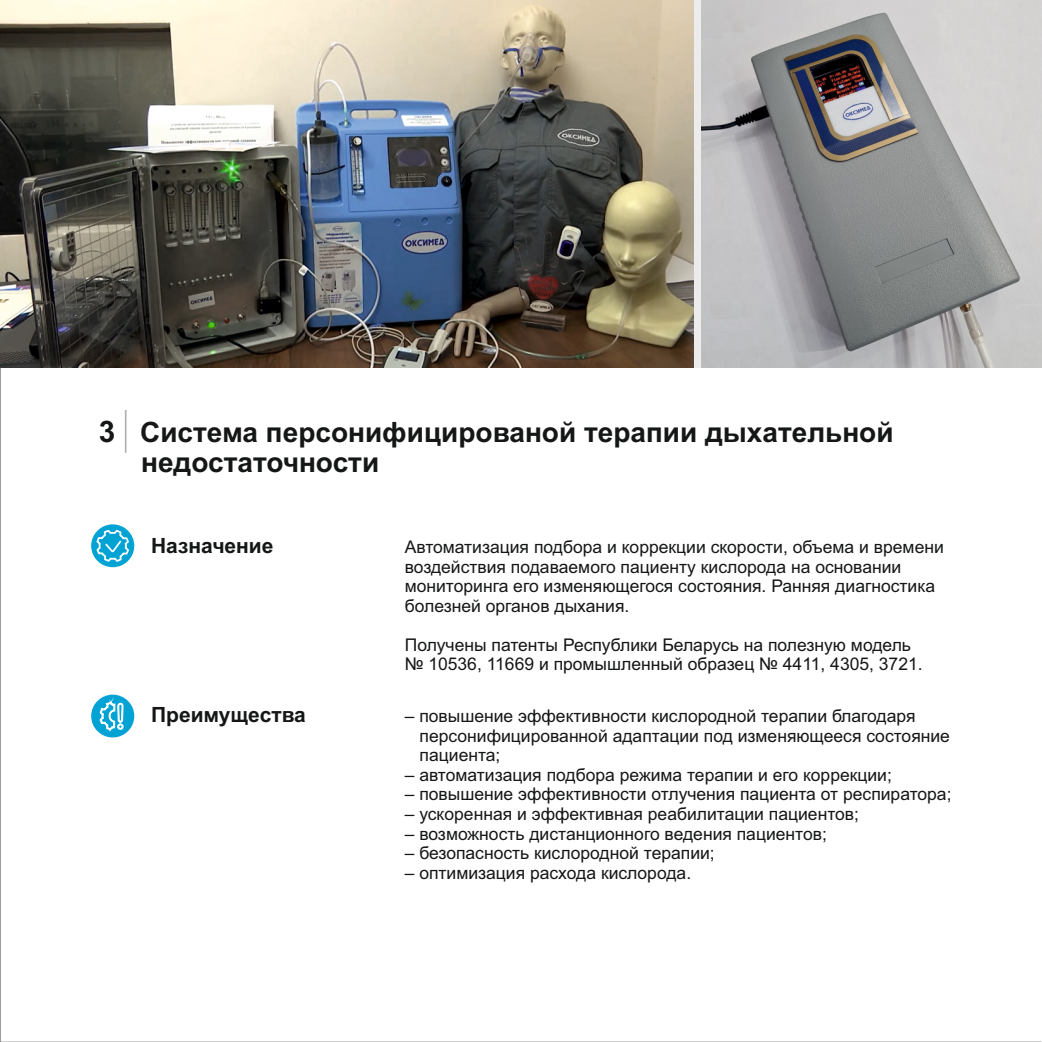
<style>
.page{position:relative;width:1042px;height:1042px;background:#fff}
.page>*{position:absolute;margin:0;border:0;box-sizing:border-box;transform-origin:0 0}
.t1{font:700 28px/30.6px "Arial";color:#151616}
.t2{font:700 21px "Arial";color:#151616}
.t3{font:17.5px/19.6px "Arial";color:#151616}
.s1{font-size:29.75px}
</style>
<div class="page">
<img style="left:701px;top:0;width:340px;height:367px">
<img style="left:1px;top:0;width:692px;height:367px">
<div style="left:91px;top:694px;width:43px;height:43px;background:#00a3d4;border-radius:50%"></div>
<svg style="left:100px;top:694px;width:23px;height:44px"></svg>
<div style="left:91px;top:524px;width:43px;height:43px;background:#00a3d4;border-radius:50%"></div>
<svg style="left:96px;top:530px;width:33px;height:32px"></svg>
<hr style="left:125px;top:410px;width:2px;height:43px;background:#afb0b0">
<h1 class="t1" style="left:141px;top:419px;width:754px;text-indent:-42px"><span class="s1">3</span> Система персонифицированой терапии дыхательной недостаточности</h1>
<p class="t2" style="left:151px;top:538px;width:124px">Назначение</p>
<p class="t2" style="left:151px;top:707px;width:156px">Преимущества</p>
<p class="t3" style="left:405px;top:538px;width:540px">Автоматизация подбора и коррекции скорости, объема и времени воздействия подаваемого пациенту кислорода на основании мониторинга его изменяющегося состояния. Ранняя диагностика болезней органов дыхания.</p>
<p class="t3" style="left:405px;top:636px;width:519px">Получены патенты Республики Беларусь на полезную модель № 10536, 11669 и промышленный образец № 4411, 4305, 3721.</p>
<p class="t3" style="left:420px;top:708px;width:532px;text-indent:-15px">– повышение эффективности кислородной терапии благодаря персонифицированной адаптации под изменяющееся состояние пациента;</p>
<p class="t3" style="left:405px;top:766px;width:489px">– автоматизация подбора режима терапии и его коррекции;</p>
<p class="t3" style="left:405px;top:786px;width:548px">– повышение эффективности отлучения пациента от респиратора;</p>
<p class="t3" style="left:405px;top:805px;width:456px">– ускоренная и эффективная реабилитации пациентов;</p>
<p class="t3" style="left:405px;top:825px;width:424px">– возможность дистанционного ведения пациентов;</p>
<p class="t3" style="left:405px;top:845px;width:311px">– безопасность кислородной терапии;</p>
<p class="t3" style="left:405px;top:864px;width:288px">– оптимизация расхода кислорода.</p>
</div>
